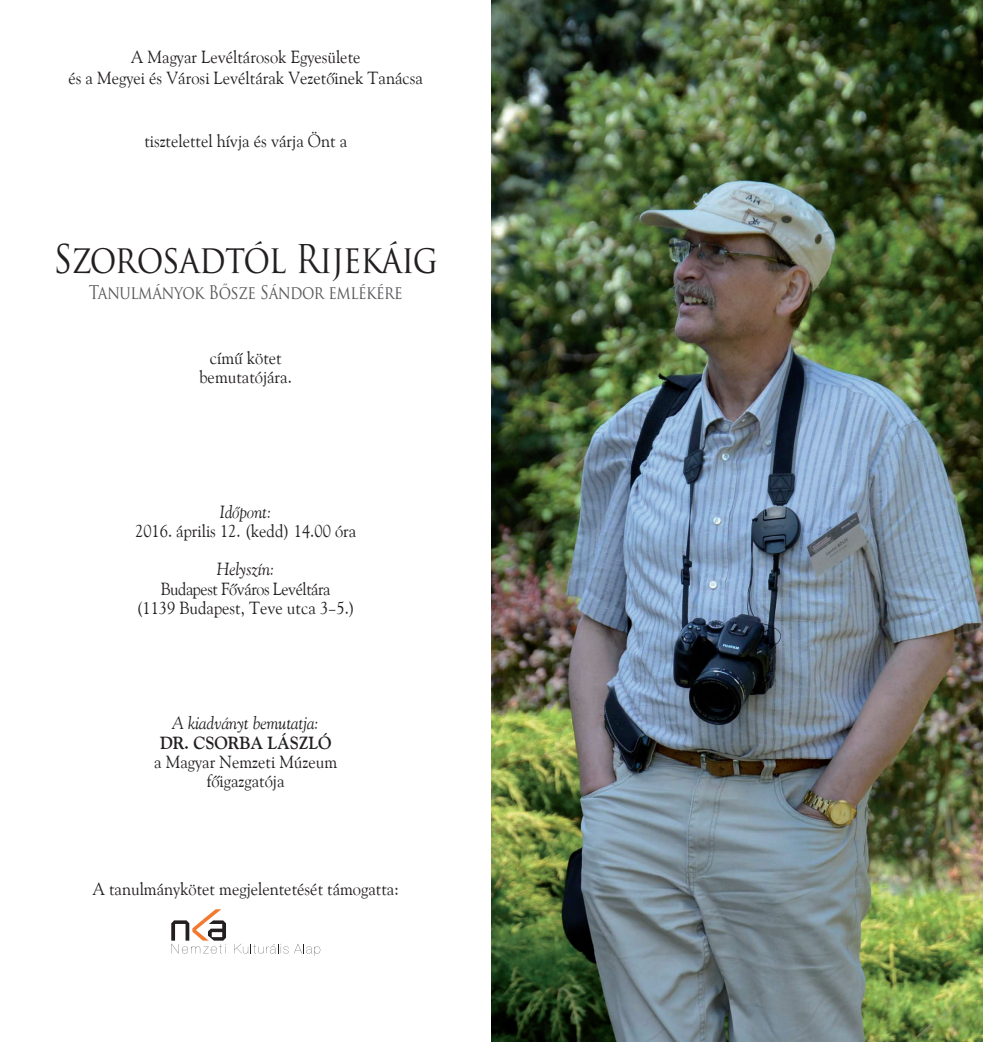
<style>
.page{position:relative;width:983px;height:1042px;background:#fff}
.page>*{position:absolute;margin:0;border:0;box-sizing:border-box;transform-origin:0 0}
.t1{font:38.5px "Trajan Pro";letter-spacing:-.025em;color:#231f20;scale:.86 1}
.t2{font:18.38px "Trajan Pro";letter-spacing:-.025em;color:#57585a;scale:.84 1}
.t3{font:17.5px/19.2px "Goudy Old Style";color:#231f20;text-align:center;scale:.95 1}
.t4{font:17.5px/19.2px "Goudy Old Style";letter-spacing:-.025em;color:#231f20;text-align:center;scale:.93 1}
.t5{font:italic 17.5px "Goudy Old Style";color:#231f20;scale:.95 1}
.t6{font:700 17.5px "Goudy Old Style";color:#231f20;scale:.95 1}
</style>
<div class="page">
<img style="left:491px;top:0;width:491px;height:1042px">
<svg style="left:171px;top:909px;width:55px;height:44px"></svg>
<svg style="left:234px;top:944px;width:54px;height:9px"></svg>
<svg style="left:294px;top:944px;width:26px;height:12px"></svg>
<p class="t3" style="left:68px;top:46px;width:375px;line-height:21px">A Magyar Levéltárosok Egyesülete<br>és a Megyei és Városi Levéltárak Vezetőinek Tanácsa</p>
<p class="t3" style="left:144px;top:131px;width:215px">tisztelettel hívja és várja Önt a</p>
<h1 class="t1" style="left:53px;top:235px;width:448px">Szorosadtól Rijekáig</h1>
<p class="t2" style="left:89px;top:281px;width:375px">Tanulmányok Bősze Sándor emlékére</p>
<p class="t3" style="left:199px;top:348px;width:99px">című kötet bemutatójára.</p>
<p class="t5" style="left:220px;top:501px;width:56px">Időpont:</p>
<p class="t3" style="left:135px;top:521px;width:234px">2016. április 12. (kedd) 14.00 óra</p>
<p class="t5" style="left:217px;top:558px;width:62px">Helyszín:</p>
<p class="t4" style="left:136px;top:579px;width:237px">Budapest Főváros Levéltára<br>(1139 Budapest, Teve utca 3–5.)</p>
<p class="t5" style="left:172px;top:712px;width:156px">A kiadványt bemutatja:</p>
<p class="t6" style="left:160px;top:731px;width:182px">DR. CSORBA LÁSZLÓ</p>
<p class="t3" style="left:154px;top:752px;width:194px">a Magyar Nemzeti Múzeum főigazgatója</p>
<p class="t3" style="left:92px;top:878px;width:324px">A tanulmánykötet megjelentetését támogatta:</p>
</div>
